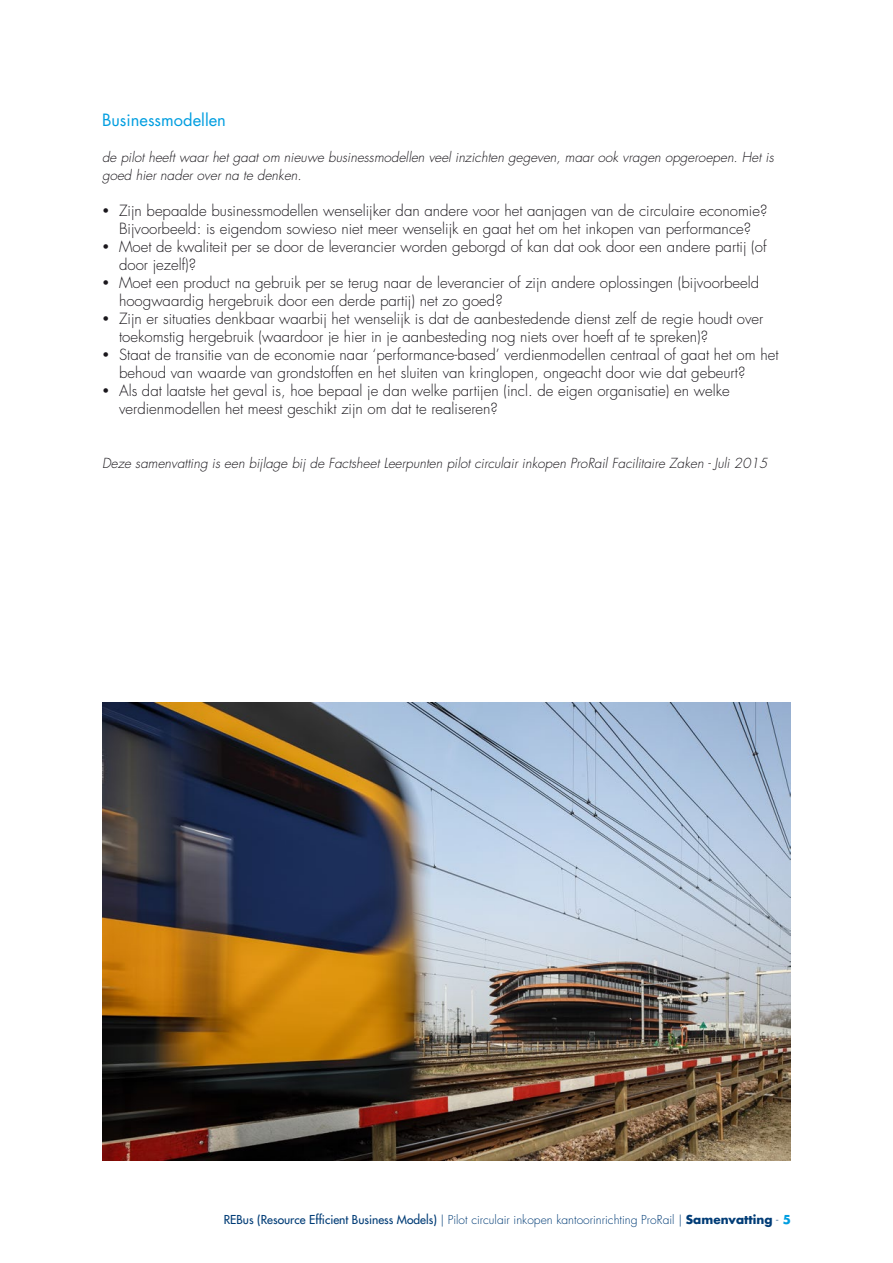
<style>
.page{position:relative;width:893px;height:1263px;background:#fff}
.page>*{position:absolute;margin:0;border:0;box-sizing:border-box;transform-origin:0 0}
.t1{font:16.5px "Futura Std";color:#009ee0}
.t2{font:300 15px/18px "Futura Std";color:#1a171c}
.t3{font:italic 300 13.5px/18px "Futura Std";color:#1a171c}
.t4{font:300 12px "Futura Std";color:#003c76}
.s1{font-size:12px}
.s2{font-weight:500}
.s3{font-weight:700}
.s4{font-weight:700;color:#009ee0}
</style>
<div class="page">
<img style="left:102px;top:702px;width:688px;height:459px">
<p class="t1" style="left:102px;top:109px;width:125px">Businessmodellen</p>
<p class="t3" style="left:102px;top:148px;width:673px">de pilot heeft waar het gaat om nieuwe businessmodellen veel inzichten gegeven, maar ook vragen opgeroepen. Het is goed hier nader over na te denken.</p>
<p class="t2" style="left:102px;top:202px;width:667px;text-align:center"><span class="s1">•</span> Zijn bepaalde businessmodellen wenselijker dan andere voor het aanjagen van de circulaire economie?<br>Bijvoorbeeld: is eigendom sowieso niet meer wenselijk en gaat het om het inkopen van performance?</p>
<p class="t2" style="left:119px;top:238px;width:649px;text-indent:-17px"><span class="s1">•</span> Moet de kwaliteit per se door de leverancier worden geborgd of kan dat ook door een andere partij (of door jezelf)?</p>
<p class="t2" style="left:119px;top:274px;width:642px;text-indent:-17px"><span class="s1">•</span> Moet een product na gebruik per se terug naar de leverancier of zijn andere oplossingen (bijvoorbeeld hoogwaardig hergebruik door een derde partij) net zo goed?</p>
<p class="t2" style="left:119px;top:310px;width:646px;text-indent:-17px"><span class="s1">•</span> Zijn er situaties denkbaar waarbij het wenselijk is dat de aanbestedende dienst zelf de regie houdt over toekomstig hergebruik (waardoor je hier in je aanbesteding nog niets over hoeft af te spreken)?</p>
<p class="t2" style="left:119px;top:346px;width:661px;text-indent:-17px"><span class="s1">•</span> Staat de transitie van de economie naar ‘performance-based’ verdienmodellen centraal of gaat het om het behoud van waarde van grondstoffen en het sluiten van kringlopen, ongeacht door wie dat gebeurt?</p>
<p class="t2" style="left:119px;top:382px;width:612px;text-indent:-17px"><span class="s1">•</span> Als dat laatste het geval is, hoe bepaal je dan welke partijen (incl. de eigen organisatie) en welke verdienmodellen het meest geschikt zijn om dat te realiseren?</p>
<p class="t3" style="left:102px;top:454px;width:667px">Deze samenvatting is een bijlage bij de Factsheet Leerpunten pilot circulair inkopen ProRail Facilitaire Zaken - Juli 2015</p>
<p class="t4" style="left:224px;top:1212px;width:569px"><span class="s2">REBus (Resource Efficient Business Models)</span> | Pilot circulair inkopen kantoorinrichting ProRail | <span class="s3">Samenvatting</span> - <span class="s4">5</span></p>
</div>
